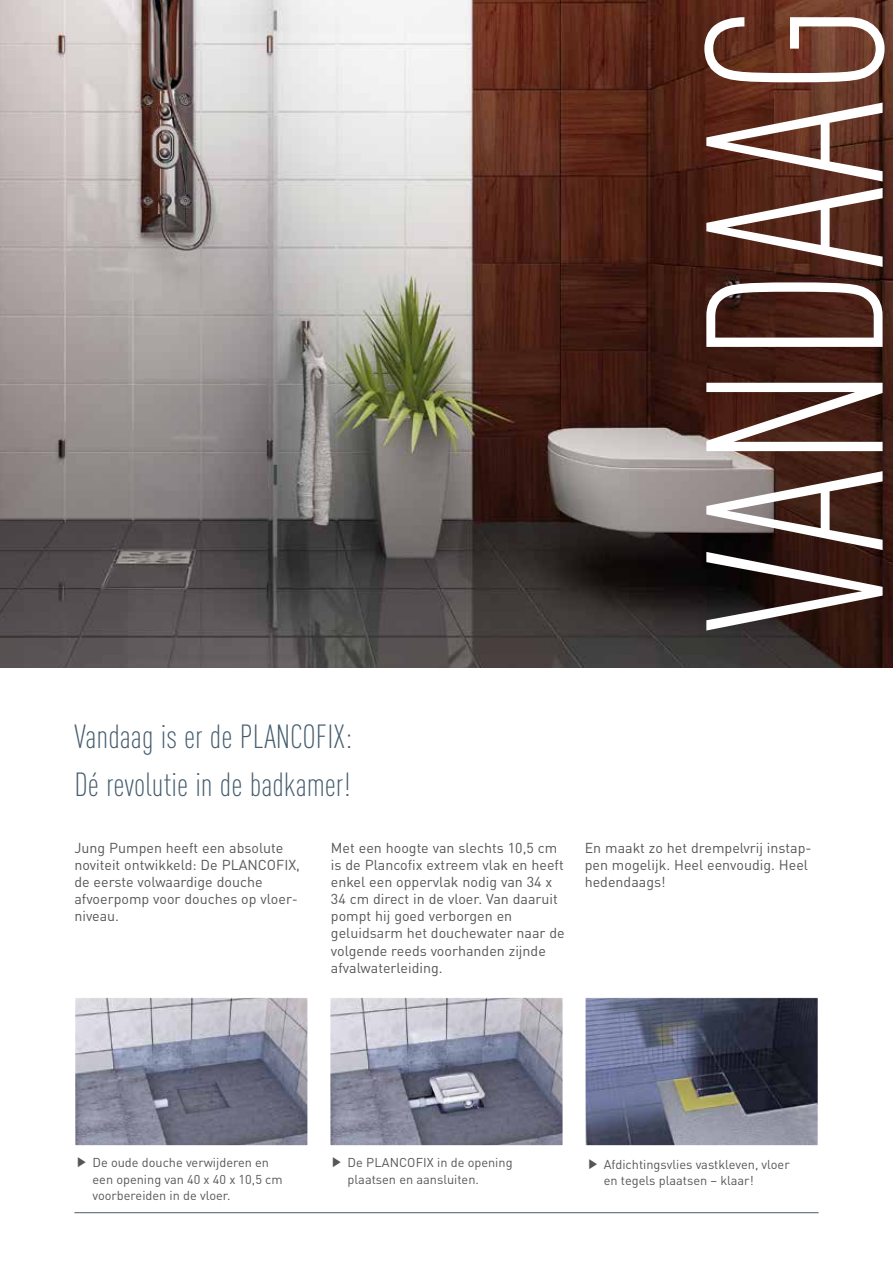
<style>
.page{position:relative;width:893px;height:1263px;background:#fff}
.page>*{position:absolute;margin:0;border:0;box-sizing:border-box;transform-origin:0 0}
.t1{font:300 condensed 247.5px "DIN Pro";color:#fff;scale:.94 1}
.t2{font:300 condensed 33px/48.2px "DIN Pro";color:#445c6d;text-align:right}
.t3{font:14.25px/17.1px "DIN Pro";color:#565655}
.t4{font:12.75px/16.5px "DIN Pro";color:#565655}
.s1{font-family:"Adobe Gothic Std";font-weight:700}
</style>
<div class="page">
<hr style="left:74px;top:1212px;width:745px;height:1px;background:#445c6d">
<img style="left:0;top:0;width:893px;height:668px">
<svg style="left:75px;top:997px;width:233px;height:149px"></svg>
<svg style="left:330px;top:997px;width:233px;height:149px"></svg>
<svg style="left:585px;top:997px;width:233px;height:149px"></svg>
<h1 class="t1" style="left:621px;top:631px;width:669px;rotate:-90deg">VANDAAG</h1>
<h2 class="t2" style="left:74px;top:710px;width:191px">Vandaag is er de PLANCOFIX</h2>
<h2 class="t2" style="left:74px;top:710px;width:279px">:<br>Dé revolutie in de badkamer!</h2>
<p class="t3" style="left:74px;top:838px;width:211px">Jung Pumpen heeft een absolute noviteit ontwikkeld: De PLANCOFI</p>
<p class="t3" style="left:288px;top:855px;width:13px">X,</p>
<p class="t3" style="left:74px;top:872px;width:225px">de eerste volwaardige douche afvoerpomp voor douches op vloer&shy;niveau.</p>
<p class="t3" style="left:331px;top:838px;width:235px">M et een hoogte van slechts 10,5 cm is de Plancofix extreem vlak en heeft enkel een oppervlak nodig van 34 x<br>34 cm direct in de vloer. Van daaruit pompt hij goed verborgen en geluidsarm het douchewater naar de volgende reeds voorhanden zijnde afvalwaterleiding.</p>
<p class="t3" style="left:585px;top:838px;width:228px">En maakt zo het drempelvrij instap&shy;pen mogelijk. Heel eenvoudig. Heel hedendaags!</p>
<p class="t4" style="left:92px;top:1153px;width:192px;text-indent:-17px"><span class="s1">▶</span> De oude douche verwijderen en een opening van 40 x 40 x 10,5 cm voorbereiden in de vloer.</p>
<p class="t4" style="left:348px;top:1153px;width:166px;text-indent:-17px"><span class="s1">▶</span> De Plancofix in de opening plaatsen en aansluiten.</p>
<p class="t4" style="left:604px;top:1154px;width:187px;text-indent:-17px"><span class="s1">▶</span> Afdichtingsvlies vastkleven, vloer en tegels plaatsen – klaar!</p>
</div>
